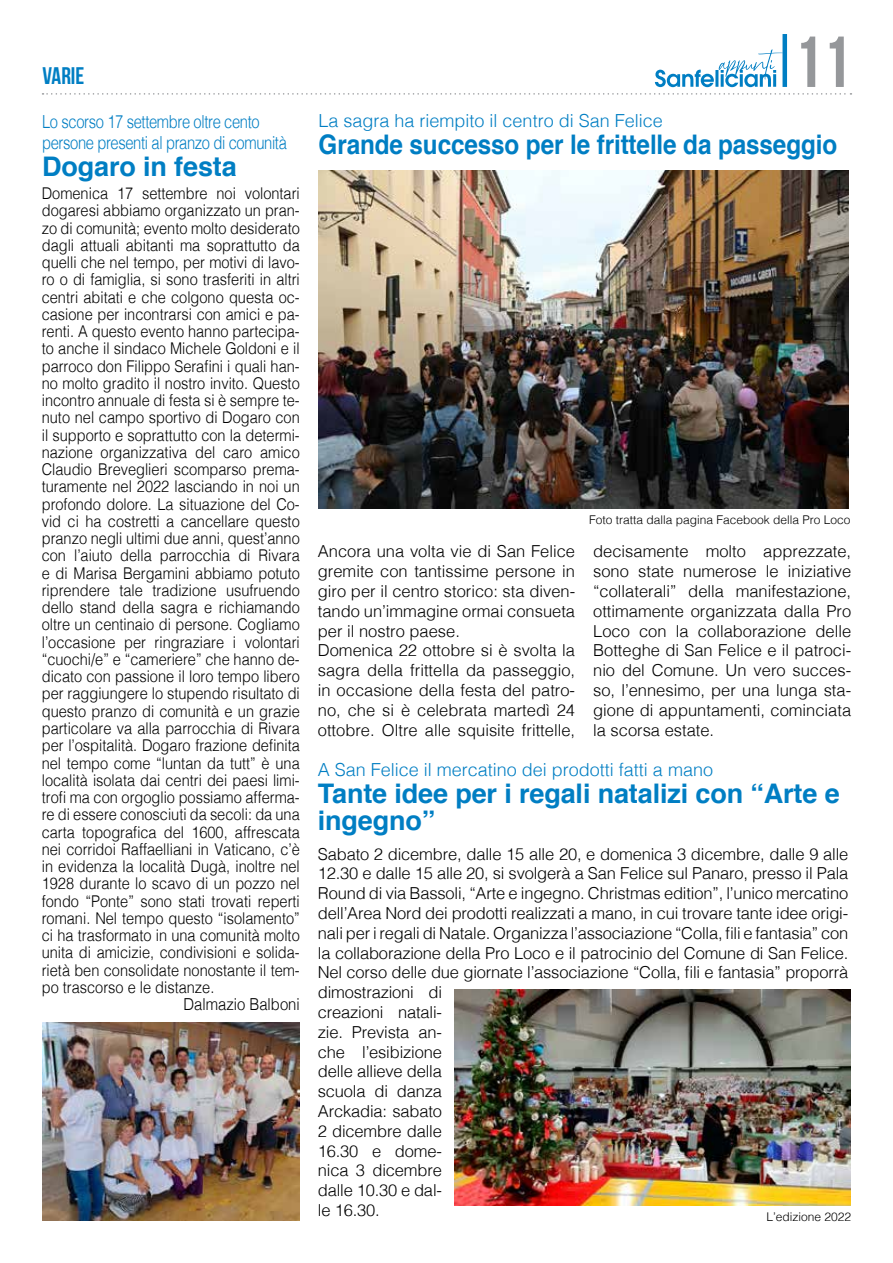
<style>
.page{position:relative;width:893px;height:1263px;background:#fff}
.page>*{position:absolute;margin:0;border:0;box-sizing:border-box;transform-origin:0 0}
.t1{font:72px "Bebas Neue";color:#95979a}
.t2{font:700 27px/27px "Helvetica";letter-spacing:-.005em;color:#007ec3}
.t3{font:700 27px "Helvetica";letter-spacing:-.005em;color:#007ec3;scale:.9 1}
.t4{font:24px "Bebas Neue";color:#007ec3}
.t5{font:300 18px "Helvetica";color:#007ec3}
.t6{font:300 18px/21.6px "Helvetica";letter-spacing:-.025em;color:#007ec3;scale:.82 1}
.t7{font:300 16.5px/19.8px "Helvetica";letter-spacing:-.01em;color:#000}
.t8{font:300 16.5px "Helvetica";letter-spacing:-.01em;color:#000;scale:.9 1}
.t9{font:300 16.2px/17.2px "Helvetica";color:#000;text-align:justify;scale:.9 1}
.t10{font:300 12px "Helvetica";color:#000}
</style>
<div class="page">
<svg style="left:43px;top:93px;width:808px;height:2px"></svg>
<div style="left:782px;top:34px;width:5px;height:53px;background:#007ec3"></div>
<svg style="left:655px;top:49px;width:128px;height:38px"></svg>
<img style="left:43px;top:1022px;width:257px;height:198px">
<img style="left:455px;top:989px;width:395px;height:216px">
<img style="left:319px;top:170px;width:529px;height:339px">
<h3 class="t4" style="left:43px;top:62px;width:43px">VARIE</h3>
<p class="t6" style="left:42px;top:109px;width:300px">Lo scorso 17 settembre oltre cento persone presenti al pranzo di comunità</p>
<h2 class="t2" style="left:42px;top:154px;width:196px">Dogaro in festa</h2>
<p class="t9" style="left:42px;top:184px;width:288px">Domenica 17 settembre noi volontari dogaresi abbiamo organizzato un pran&shy;zo di comunità; evento molto desiderato dagli attuali abitanti ma soprattutto da quelli che nel tempo, per motivi di lavo&shy;ro o di famiglia, si sono trasferiti in altri centri abitati e che colgono questa oc&shy;casione per incontrarsi con amici e pa&shy;renti. A questo evento hanno partecipa&shy;to anche il sindaco Michele Goldoni e il parroco don Filippo Serafini i quali han&shy;no molto gradito il nostro invito. Questo incontro annuale di festa si è sempre te&shy;nuto nel campo sportivo di Dogaro con il supporto e soprattutto con la determi&shy;nazione organizzativa del caro amico Claudio Breveglieri scomparso prema&shy;turamente nel 2022 lasciando in noi un profondo dolore. La situazione del Co&shy;vid ci ha costretti a cancellare questo pranzo negli ultimi due anni, quest’anno con l’aiuto della parrocchia di Rivara e di Marisa Bergamini abbiamo potuto riprendere tale tradizione usufruendo dello stand della sagra e richiamando oltre un centinaio di persone. Cogliamo l’occasione per ringraziare i volontari “cuochi/e” e “cameriere” che hanno de&shy;dicato con passione il loro tempo libero per raggiungere lo stupendo risultato di questo pranzo di comunità e un grazie particolare va alla parrocchia di Rivara per l’ospitalità. Dogaro frazione definita nel tempo come “luntan da tutt” è una località isolata dai centri dei paesi limi&shy;trofi ma con orgoglio possiamo afferma&shy;re di essere conosciuti da secoli: da una carta topografica del 1600, affrescata nei corridoi Raffaelliani in Vaticano, c’è in evidenza la località Dugà, inoltre nel 1928 durante lo scavo di un pozzo nel fondo “Ponte” sono stati trovati reperti romani. Nel tempo questo “isolamento” ci ha trasformato in una comunità molto unita di amicizie, condivisioni e solida&shy;rietà ben consolidate nonostante il tem&shy;po trascorso e le distanze.</p>
<p class="t8" style="left:183px;top:990px;width:131px">Dalmazio Balboni</p>
<h1 class="t1" style="left:793px;top:23px;width:59px">11</h1>
<p class="t5" style="left:319px;top:106px;width:346px">La sagra ha riempito il centro di San Felice</p>
<h2 class="t3" style="left:319px;top:123px;width:578px">Grande successo per le frittelle da passeggio</h2>
<p class="t7" style="left:318px;top:540px;width:259px">Ancora una volta vie di San Felice gremite con tantissime persone in giro per il centro storico: sta diven&shy;tando un’immagine ormai consueta per il nostro paese.<br>Domenica 22 ottobre si è svolta la sagra della frittella da passeggio, in occasione della festa del patro&shy;no, che si è celebrata martedì 24 ottobre. Oltre alle squisite frittelle,</p>
<p class="t10" style="left:589px;top:509px;width:263px">Foto tratta dalla pagina Facebook della Pro Loco</p>
<p class="t7" style="left:593px;top:540px;width:260px;text-align:justify">decisamente molto apprezzate, sono state numerose le iniziative “collaterali” della manifestazione, ottimamente organizzata dalla Pro Loco con la collaborazione delle Botteghe di San Felice e il patroci&shy;nio del Comune. Un vero succes&shy;so, l’ennesimo, per una lunga sta&shy;gione di appuntamenti, cominciata la scorsa estate.</p>
<p class="t5" style="left:318px;top:754px;width:397px">A San Felice il mercatino dei prodotti fatti a mano</p>
<h2 class="t2" style="left:318px;top:780px;width:523px">Tante idee per i regali natalizi con “Arte e ingegno”</h2>
<p class="t7" style="left:318px;top:843px;width:532px">Sabato 2 dicembre, dalle 15 alle 20, e domenica 3 dicembre, dalle 9 alle 12.30 e dalle 15 alle 20, si svolgerà a San Felice sul Panaro, presso il Pala Round di via Bassoli, “Arte e ingegno. Christmas edition”, l’unico mercatino dell’Area Nord dei prodotti realizzati a mano, in cui trovare tante idee origi&shy;nali per i regali di Natale. Organizza l’associazione “Colla, fili e fantasia” con la collaborazione della Pro Loco e il patrocinio del Comune di San Felice.<br>Nel corso delle due giornate l’associazione “Colla, fili e fantasia” proporrà dimostrazioni di<br>creazioni natali-<br>zie. Prevista an-<br>che l’esibizione<br>delle allieve della<br>scuola di danza<br>Arckadia: sabato<br>2 dicembre dalle<br>16.30 e dome-<br>nica 3 dicembre<br>dalle 10.30 e dal-<br>le 16.30.</p>
<p class="t10" style="left:766px;top:1206px;width:86px">L’edizione 2022</p>
</div>
